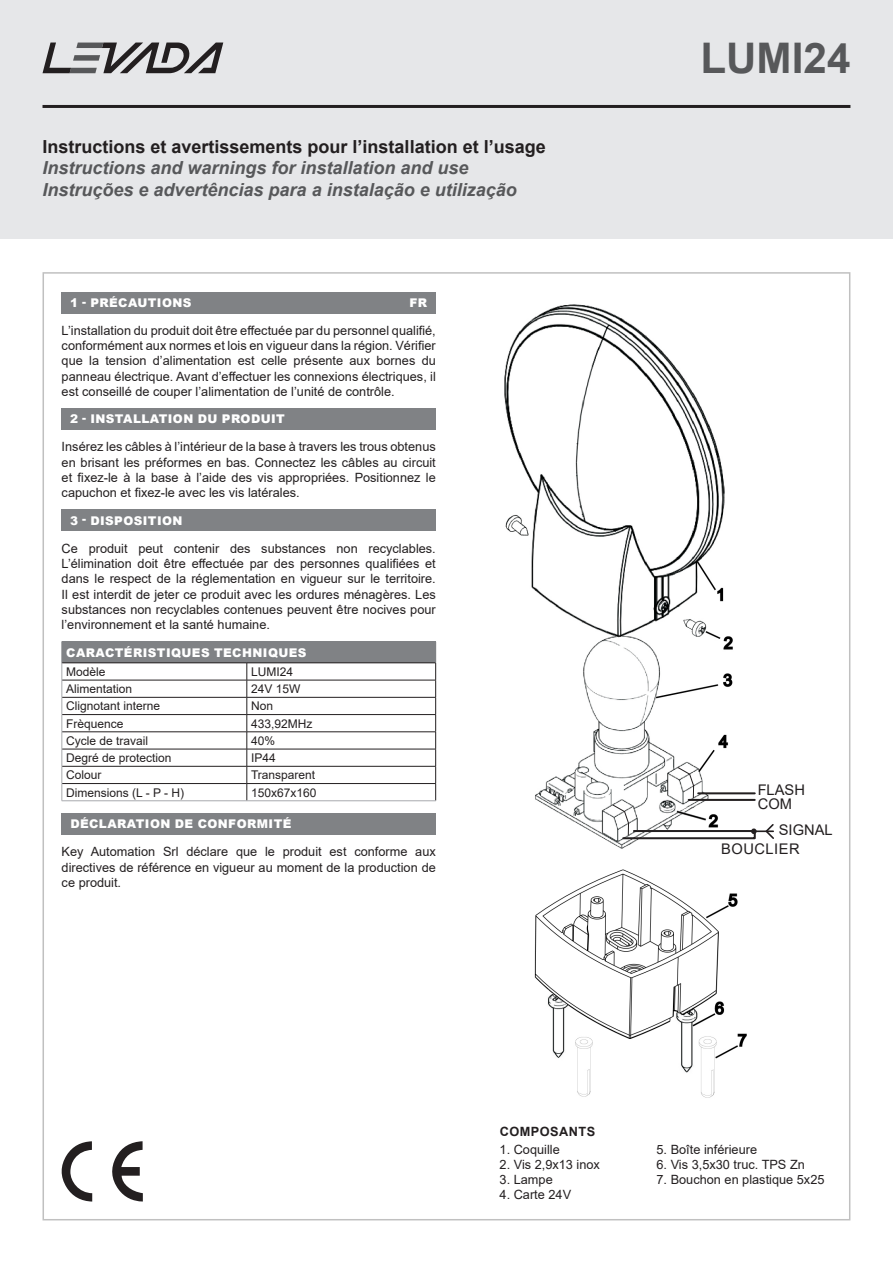
<style>
.page{position:relative;width:893px;height:1263px;background:#fff}
.page>*{position:absolute;margin:0;border:0;box-sizing:border-box;transform-origin:0 0}
.t1{font:700 42.15px "Arial";color:#57585a}
.t2{font:italic 700 18px "Arial";color:#57585a}
.t3{font:700 18px "Arial";color:#231f20}
.t4{font:14.7px "Arial";color:#231f20}
.t5{font:14.7px "Arial";letter-spacing:.035em;color:#231f20}
.t6{font:12.75px/15.3px "Arial";color:#231f20;text-align:justify}
.t7{font:700 12.75px "Arial";letter-spacing:.035em;color:#231f20}
.t8{font:12px "Arial";color:#231f20}
.t9{font:900 12px "Arial";letter-spacing:.035em;color:#fff}
</style>
<div class="page">
<img style="left:504px;top:304px;width:247px;height:794px">
<svg style="left:677px;top:767px;width:17px;height:31px"></svg>
<hr style="left:698px;top:792px;width:57px;height:2px;background:#231f20">
<hr style="left:689px;top:799px;width:66px;height:2px;background:#231f20">
<svg style="left:612px;top:804px;width:162px;height:36px"></svg>
<div style="left:62px;top:642px;width:374px;height:21px;background:#808285"></div>
<hr style="left:62px;top:663px;width:185px;height:1px;background:#231f20">
<hr style="left:247px;top:663px;width:189px;height:1px;background:#231f20">
<hr style="left:62px;top:680px;width:185px;height:1px;background:#231f20">
<hr style="left:247px;top:680px;width:189px;height:1px;background:#231f20">
<hr style="left:62px;top:697px;width:185px;height:1px;background:#231f20">
<hr style="left:247px;top:697px;width:189px;height:1px;background:#231f20">
<hr style="left:62px;top:714px;width:185px;height:1px;background:#231f20">
<hr style="left:247px;top:714px;width:189px;height:1px;background:#231f20">
<hr style="left:62px;top:731px;width:185px;height:1px;background:#231f20">
<hr style="left:247px;top:731px;width:189px;height:1px;background:#231f20">
<hr style="left:62px;top:749px;width:185px;height:1px;background:#231f20">
<hr style="left:247px;top:749px;width:189px;height:1px;background:#231f20">
<hr style="left:62px;top:766px;width:185px;height:1px;background:#231f20">
<hr style="left:247px;top:766px;width:189px;height:1px;background:#231f20">
<hr style="left:62px;top:783px;width:185px;height:1px;background:#231f20">
<hr style="left:247px;top:783px;width:189px;height:1px;background:#231f20">
<svg style="left:247px;top:663px;width:1px;height:137px"></svg>
<hr style="left:62px;top:800px;width:185px;height:1px;background:#a8a9ad">
<hr style="left:247px;top:800px;width:189px;height:1px;background:#a8a9ad">
<hr style="left:62px;top:641px;width:185px;height:1px;background:#808285">
<svg style="left:62px;top:662px;width:1px;height:138px"></svg>
<hr style="left:247px;top:641px;width:189px;height:1px;background:#808285">
<svg style="left:435px;top:662px;width:1px;height:138px"></svg>
<div style="left:62px;top:292px;width:374px;height:21px;background:#808285"></div>
<div style="left:62px;top:408px;width:374px;height:22px;background:#808285"></div>
<div style="left:62px;top:509px;width:374px;height:22px;background:#808285"></div>
<div style="left:62px;top:813px;width:374px;height:22px;background:#808285"></div>
<svg style="left:112px;top:1141px;width:31px;height:60px"></svg>
<svg style="left:61px;top:1141px;width:31px;height:60px"></svg>
<div style="left:0;top:0;width:893px;height:238px;background:#e6e7e9"></div>
<hr style="left:43px;top:105px;width:807px;height:3px;background:#231f20">
<svg style="left:43px;top:43px;width:180px;height:30px"></svg>
<p class="t3" style="left:43px;top:134px;width:505px">Instructions et avertissements pour l’installation et l’usage</p>
<p class="t2" style="left:43px;top:156px;width:428px">Instructions and warnings for installation and use</p>
<p class="t2" style="left:43px;top:178px;width:476px">Instruções e advertências para a instalação e utilização</p>
<p class="t9" style="left:70px;top:294px;width:123px">1 - PRÉCAUTIONS</p>
<p class="t9" style="left:409px;top:294px;width:19px">FR</p>
<p class="t6" style="left:62px;top:323px;width:376px">L’installation du produit doit être effectuée par du personnel qualifié, conformément aux normes et lois en vigueur dans la région. Vérifier que la tension d’alimentation est celle présente aux bornes du panneau électrique. Avant d’effectuer les connexions électriques, il est conseillé de couper l’alimentation de l’unité de contrôle.</p>
<p class="t9" style="left:70px;top:410px;width:216px">2 - INSTALLATION DU PRODUIT</p>
<p class="t6" style="left:62px;top:439px;width:376px">Insérez les câbles à l’intérieur de la base à travers les trous obtenus en brisant les préformes en bas. Connectez les câbles au circuit et fixez-le à la base à l’aide des vis appropriées. Positionnez le capuchon et fixez-le avec les vis latérales.</p>
<p class="t9" style="left:70px;top:512px;width:114px">3 - DISPOSITION</p>
<p class="t6" style="left:62px;top:540px;width:376px">Ce produit peut contenir des substances non recyclables.<br>L’élimination doit être effectuée par des personnes qualifiées et dans le respect de la réglementation en vigueur sur le territoire.<br>Il est interdit de jeter ce produit avec les ordures ménagères. Les substances non recyclables contenues peuvent être nocives pour l’environnement et la santé humaine.</p>
<p class="t9" style="left:66px;top:643px;width:242px">CARACTÉRISTIQUES TECHNIQUES</p>
<p class="t8" style="left:66px;top:663px;width:41px">Modèle</p>
<p class="t8" style="left:251px;top:663px;width:44px">LUMI24</p>
<p class="t8" style="left:66px;top:681px;width:68px">Alimentation</p>
<p class="t8" style="left:251px;top:681px;width:51px">24V 15W</p>
<p class="t8" style="left:66px;top:698px;width:96px">Clignotant interne</p>
<p class="t8" style="left:251px;top:698px;width:24px">Non</p>
<p class="t8" style="left:66px;top:715px;width:59px">Frèquence</p>
<p class="t8" style="left:251px;top:715px;width:63px">433,92MHz</p>
<p class="t8" style="left:66px;top:732px;width:84px">Cycle de travail</p>
<p class="t8" style="left:251px;top:732px;width:26px">40%</p>
<p class="t8" style="left:66px;top:749px;width:107px">Degré de protection</p>
<p class="t8" style="left:251px;top:749px;width:26px">IP44</p>
<p class="t8" style="left:66px;top:767px;width:37px">Colour</p>
<p class="t8" style="left:251px;top:767px;width:66px">Transparent</p>
<p class="t8" style="left:66px;top:784px;width:120px">Dimensions (L - P - H)</p>
<p class="t8" style="left:251px;top:784px;width:67px">150x67x160</p>
<p class="t9" style="left:70px;top:815px;width:223px">DÉCLARATION DE CONFORMITÉ</p>
<p class="t6" style="left:62px;top:844px;width:376px">Key Automation Srl déclare que le produit est conforme aux directives de référence en vigueur au moment de la production de ce produit.</p>
<p class="t1" style="left:700px;top:29px;width:152px">LUMI24</p>
<p class="t4" style="left:758px;top:779px;width:49px">FLASH</p>
<p class="t4" style="left:779px;top:820px;width:55px">SIGNAL</p>
<p class="t5" style="left:721px;top:839px;width:80px">BOUCLIER</p>
<p class="t4" style="left:758px;top:793px;width:36px">COM</p>
<p class="t7" style="left:500px;top:1122px;width:97px">COMPOSANTS</p>
<p class="t6" style="left:500px;top:1141px;width:62px">1. Coquille</p>
<p class="t6" style="left:500px;top:1156px;width:102px">2. Vis 2,9x13 inox</p>
<p class="t6" style="left:500px;top:1171px;width:55px">3. Lampe</p>
<p class="t6" style="left:500px;top:1186px;width:73px">4. Carte 24V</p>
<p class="t6" style="left:656px;top:1141px;width:102px">5. Boîte inférieure</p>
<p class="t6" style="left:656px;top:1156px;width:150px">6. Vis 3,5x30 truc. TPS Zn</p>
<p class="t6" style="left:656px;top:1171px;width:169px">7. Bouchon en plastique 5x25</p>
</div>
